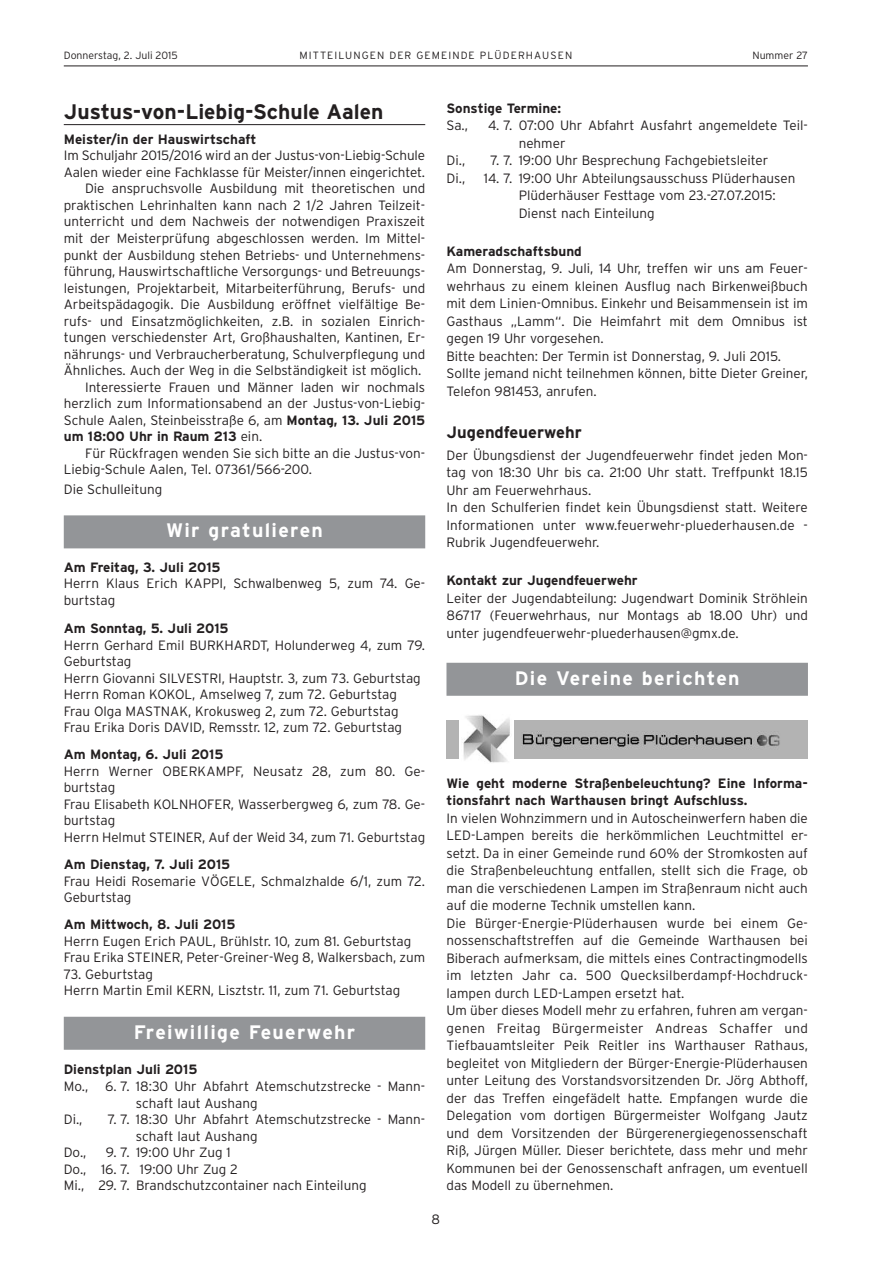
<style>
.page{position:relative;width:893px;height:1263px;background:#fff}
.page>*{position:absolute;margin:0;border:0;box-sizing:border-box;transform-origin:0 0}
.t1{font:700 21px "Interstate";color:#231f20}
.t2{font:700 19.5px "Interstate";letter-spacing:.07em;color:#fff}
.t3{font:700 16.5px "Interstate";color:#231f20}
.t4{font:300 13.5px/17.5px "Interstate";color:#231f20}
.t5{font:700 13.5px/17.5px "Interstate";color:#231f20}
.t6{font:300 10.5px "Interstate";letter-spacing:.105em;color:#231f20}
.t7{font:300 10.5px "Interstate";color:#231f20}
.s1{font-weight:700}
.s2{font-weight:300}
</style>
<div class="page">
<hr style="left:64px;top:66px;width:744px;height:1px;background:#231f20">
<hr style="left:64px;top:124px;width:361px;height:1px;background:#231f20">
<div style="left:64px;top:515px;width:361px;height:33px;background:#939598"></div>
<div style="left:64px;top:1017px;width:361px;height:33px;background:#939598"></div>
<div style="left:446px;top:663px;width:362px;height:33px;background:#939598"></div>
<div style="left:446px;top:720px;width:362px;height:38px;background:#b3b3b3"></div>
<div style="left:459px;top:714px;width:55px;height:49px;background:#fff"></div>
<img style="left:463px;top:715px;width:47px;height:48px">
<img style="left:522px;top:731px;width:258px;height:17px">
<p class="t7" style="left:64px;top:50px;width:116px">Donnerstag, 2. Juli 2015</p>
<p class="t6" style="left:299px;top:50px;width:274px">MITTEILUNGEN DER GEMEINDE PLÜDERHAUSEN</p>
<p class="t7" style="left:752px;top:50px;width:57px">Nummer 27</p>
<h1 class="t1" style="left:64px;top:99px;width:321px">Justus-von-Liebig-Schule Aalen</h1>
<p class="t5" style="left:64px;top:130px;width:194px">Meister/in der Hauswirtschaft</p>
<p class="t4" style="left:64px;top:147px;width:363px">Im Schuljahr 2015/2016 wird an der Justus-von-Liebig-Schule</p>
<p class="t4" style="left:64px;top:163px;width:363px">Aalen wieder eine Fachklasse für Meister/innen eingerichtet.</p>
<p class="t4" style="left:85px;top:180px;width:342px">Die anspruchsvolle Ausbildung mit theoretischen und</p>
<p class="t4" style="left:64px;top:197px;width:363px">praktischen Lehrinhalten kann nach 2 1/2 Jahren Teilzeit-</p>
<p class="t4" style="left:64px;top:213px;width:363px">unterricht und dem Nachweis der notwendigen Praxiszeit</p>
<p class="t4" style="left:64px;top:230px;width:363px">mit der Meisterprüfung abgeschlossen werden. Im Mittel-</p>
<p class="t4" style="left:64px;top:246px;width:363px">punkt der Ausbildung stehen Betriebs- und Unternehmens-</p>
<p class="t4" style="left:64px;top:263px;width:363px">führung, Hauswirtschaftliche Versorgungs- und Betreuungs-</p>
<p class="t4" style="left:64px;top:279px;width:363px">leistungen, Projektarbeit, Mitarbeiterführung, Berufs- und</p>
<p class="t4" style="left:64px;top:296px;width:363px">Arbeitspädagogik. Die Ausbildung eröffnet vielfältige Be-</p>
<p class="t4" style="left:64px;top:312px;width:363px">rufs- und Einsatzmöglichkeiten, z.B. in sozialen Einrich-</p>
<p class="t4" style="left:64px;top:329px;width:363px">tungen verschiedenster Art, Großhaushalten, Kantinen, Er-</p>
<p class="t4" style="left:64px;top:345px;width:363px">nährungs- und Verbraucherberatung, Schulverpflegung und</p>
<p class="t4" style="left:64px;top:362px;width:359px">Ähnliches. Auch der Weg in die Selbständigkeit ist möglich.</p>
<p class="t4" style="left:85px;top:378px;width:342px">Interessierte Frauen und Männer laden wir nochmals</p>
<p class="t4" style="left:64px;top:395px;width:363px">herzlich zum Informationsabend an der Justus-von-Liebig-</p>
<p class="t4" style="left:64px;top:411px;width:363px">Schule Aalen, Steinbeisstraße 6, am <span class="s1">Montag, 13. Juli 2015</span></p>
<p class="t5" style="left:64px;top:428px;width:200px">um 18:00 Uhr in Raum 213 <span class="s2">ein.</span></p>
<p class="t4" style="left:85px;top:444px;width:342px">Für Rückfragen wenden Sie sich bitte an die Justus-von-</p>
<p class="t4" style="left:64px;top:461px;width:250px">Liebig-Schule Aalen, Tel. 07361/566-200.</p>
<p class="t4" style="left:64px;top:480px;width:100px">Die Schulleitung</p>
<h2 class="t2" style="left:166px;top:519px;width:158px">Wir gratulieren</h2>
<p class="t5" style="left:64px;top:558px;width:158px">Am Freitag, 3. Juli 2015</p>
<p class="t4" style="left:64px;top:575px;width:363px;line-height:16.5px">Herrn Klaus Erich KAPPI, Schwalbenweg 5, zum 74. Ge&shy;burtstag</p>
<p class="t5" style="left:64px;top:620px;width:166px">Am Sonntag, 5. Juli 2015</p>
<p class="t4" style="left:64px;top:637px;width:363px;line-height:16.5px">Herrn Gerhard Emil BURKHARDT, Holunderweg 4, zum 79.<br>Geburtstag<br>Herrn Giovanni SILVESTRI, Hauptstr. 3, zum 73. Geburtstag Herrn Roman KOKOL, Amselweg 7, zum 72. Geburtstag Frau Olga MASTNAK, Krokusweg 2, zum 72. Geburtstag Frau Erika Doris DAVID, Remsstr. 12, zum 72. Geburtstag</p>
<p class="t5" style="left:64px;top:746px;width:161px">Am Montag, 6. Juli 2015</p>
<p class="t4" style="left:64px;top:763px;width:363px;line-height:16.5px">Herrn Werner OBERKAMPF, Neusatz 28, zum 80. Ge&shy;burtstag<br>Frau Elisabeth KOLNHOFER, Wasserbergweg 6, zum 78. Ge&shy;burtstag<br>Herrn Helmut STEINER, Auf der Weid 34, zum 71. Geburtstag</p>
<p class="t5" style="left:64px;top:855px;width:168px">Am Dienstag, 7. Juli 2015</p>
<p class="t4" style="left:64px;top:873px;width:363px;line-height:16.5px">Frau Heidi Rosemarie VÖGELE, Schmalzhalde 6/1, zum 72.<br>Geburtstag</p>
<p class="t5" style="left:64px;top:916px;width:173px">Am Mittwoch, 8. Juli 2015</p>
<p class="t4" style="left:64px;top:933px;width:363px;line-height:16.5px">Herrn Eugen Erich PAUL, Brühlstr. 10, zum 81. Geburtstag<br>Frau Erika STEINER, Peter-Greiner-Weg 8, Walkersbach, zum</p>
<p class="t4" style="left:64px;top:966px;width:338px;line-height:16.5px">73. Geburtstag<br>Herrn Martin Emil KERN, Lisztstr. 11, zum 71. Geburtstag</p>
<h2 class="t2" style="left:134px;top:1020px;width:223px">Freiwillige Feuerwehr</h2>
<p class="t5" style="left:64px;top:1061px;width:135px">Dienstplan Juli 2015</p>
<p class="t4" style="left:64px;top:1077px;width:26px">Mo.,</p>
<p class="t4" style="left:136px;top:1078px;width:291px;line-height:16.5px;text-indent:-31px">6. 7. 18:30 Uhr Abfahrt Atemschutzstrecke - Mann&shy;schaft laut Aushang</p>
<p class="t4" style="left:64px;top:1110px;width:20px">Di.,</p>
<p class="t4" style="left:136px;top:1111px;width:291px;line-height:16.5px;text-indent:-28px">7. 7. 18:30 Uhr Abfahrt Atemschutzstrecke - Mann&shy;schaft laut Aushang</p>
<p class="t4" style="left:64px;top:1144px;width:24px">Do.,</p>
<p class="t4" style="left:64px;top:1144px;width:304px;line-height:16.5px;text-indent:42px">9. 7. 19:00 Uhr Zug 1<br>Do., 16. 7. 19:00 Uhr Zug 2<br>Mi., 29. 7. Brandschutzcontainer nach Einteilung</p>
<p class="t5" style="left:446px;top:99px;width:116px">Sonstige Termine:</p>
<p class="t4" style="left:446px;top:117px;width:23px">Sa.,</p>
<p class="t4" style="left:519px;top:117px;width:291px;text-indent:-31px">4. 7. 07:00 Uhr Abfahrt Ausfahrt angemeldete Teil&shy;nehmer</p>
<p class="t4" style="left:446px;top:152px;width:20px">Di.,</p>
<p class="t4" style="left:490px;top:152px;width:279px">7. 7. 19:00 Uhr Besprechung Fachgebietsleiter</p>
<p class="t4" style="left:446px;top:169px;width:20px">Di.,</p>
<p class="t4" style="left:519px;top:169px;width:278px;text-indent:-35px">14. 7. 19:00 Uhr Abteilungsausschuss Plüderhausen<br>Plüderhäuser Festtage vom 23.-27.07.2015:<br>Dienst nach Einteilung</p>
<p class="t5" style="left:446px;top:242px;width:137px">Kameradschaftsbund</p>
<p class="t4" style="left:446px;top:260px;width:363px">Am Donnerstag, 9. Juli, 14 Uhr, treffen wir uns am Feuer&shy;wehrhaus zu einem kleinen Ausflug nach Birkenweißbuch mit dem Linien-Omnibus. Einkehr und Beisammensein ist im Gasthaus „Lamm“. Die Heimfahrt mit dem Omnibus ist gegen 19 Uhr vorgesehen.<br>Bitte beachten: Der Termin ist Donnerstag, 9. Juli 2015.<br>Sollte jemand nicht teilnehmen können, bitte Dieter Greiner, Telefon 981453, anrufen.</p>
<p class="t3" style="left:446px;top:423px;width:137px">Jugendfeuerwehr</p>
<p class="t4" style="left:446px;top:446px;width:363px">Der Übungsdienst der Jugendfeuerwehr findet jeden Mon&shy;tag von 18:30 Uhr bis ca. 21:00 Uhr statt. Treffpunkt 18.15<br>Uhr am Feuerwehrhaus.<br>In den Schulferien findet kein Übungsdienst statt. Weitere Informationen unter www.feuerwehr-pluederhausen.de - Rubrik Jugendfeuerwehr.</p>
<p class="t5" style="left:446px;top:572px;width:193px">Kontakt zur Jugendfeuerwehr</p>
<p class="t4" style="left:446px;top:589px;width:363px;text-align:justify">Leiter der Jugendabteilung: Jugendwart Dominik Ströhlein 86717 (Feuerwehrhaus, nur Montags ab 18.00 Uhr) und unter jugendfeuerwehr-pluederhausen@gmx.de.</p>
<h2 class="t2" style="left:515px;top:666px;width:226px">Die Vereine berichten</h2>
<p class="t5" style="left:446px;top:774px;width:363px">Wie geht moderne Straßenbeleuchtung? Eine Informa&shy;tionsfahrt nach Warthausen bringt Aufschluss.</p>
<p class="t4" style="left:446px;top:809px;width:363px">In vielen Wohnzimmern und in Autoscheinwerfern haben die LED-Lampen bereits die herkömmlichen Leuchtmittel er&shy;setzt. Da in einer Gemeinde rund 60% der Stromkosten auf die Straßenbeleuchtung entfallen, stellt sich die Frage, ob man die verschiedenen Lampen im Straßenraum nicht auch auf die moderne Technik umstellen kann.<br>Die Bürger-Energie-Plüderhausen wurde bei einem Ge&shy;nossenschaftstreffen auf die Gemeinde Warthausen bei Biberach aufmerksam, die mittels eines Contractingmodells im letzten Jahr ca. 500 Quecksilberdampf-Hochdruck&shy;lampen durch LED-Lampen ersetzt hat.<br>Um über dieses Modell mehr zu erfahren, fuhren am vergan&shy;genen Freitag Bürgermeister Andreas Schaffer und Tiefbauamtsleiter Peik Reitler ins Warthauser Rathaus, begleitet von Mitgliedern der Bürger-Energie-Plüderhausen unter Leitung des Vorstandsvorsitzenden Dr. Jörg Abthoff, der das Treffen eingefädelt hatte. Empfangen wurde die Delegation vom dortigen Bürgermeister Wolfgang Jautz und dem Vorsitzenden der Bürgerenergiegenossenschaft Riß, Jürgen Müller. Dieser berichtete, dass mehr und mehr Kommunen bei der Genossenschaft anfragen, um eventuell das Modell zu übernehmen.</p>
<p class="t4" style="left:432px;top:1211px;width:10px">8</p>
</div>
